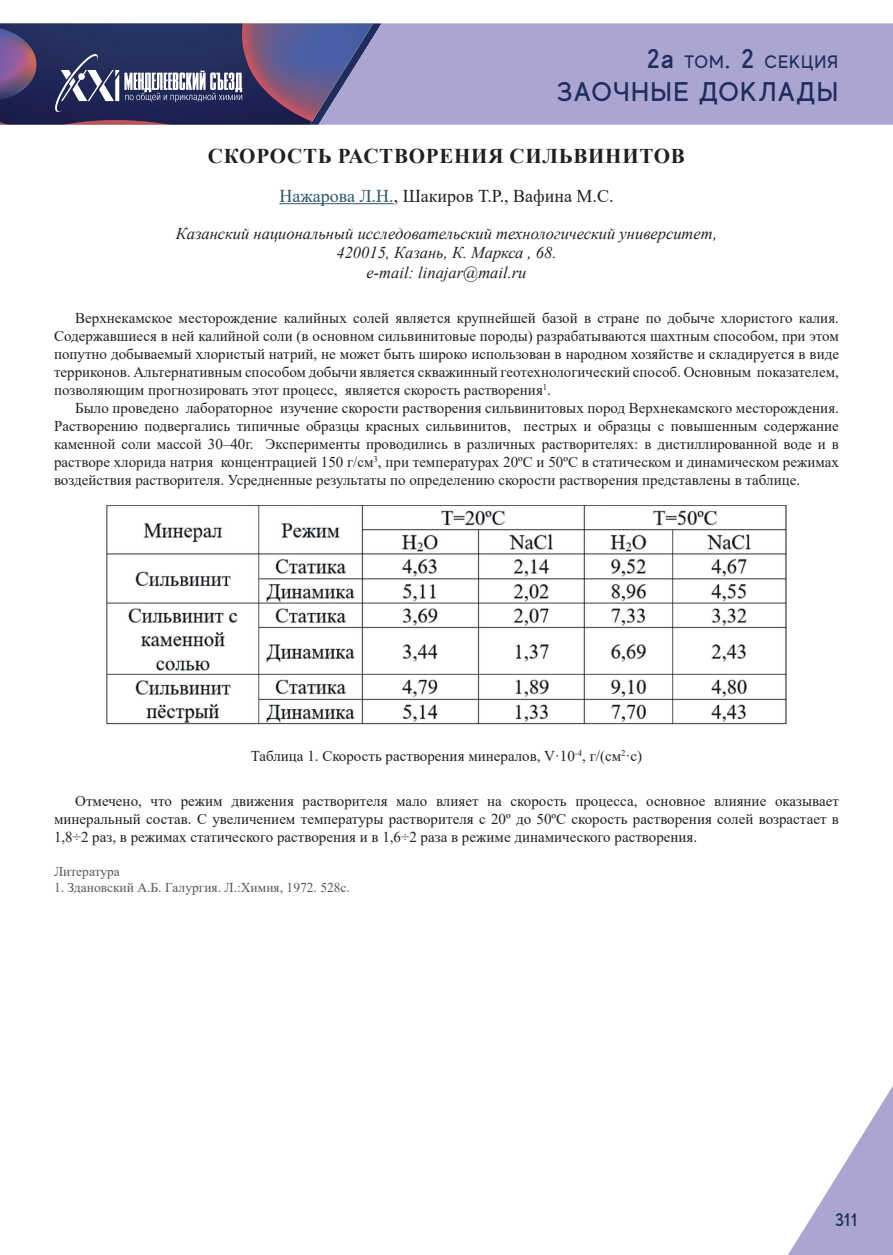
<style>
.page{position:relative;width:893px;height:1255px;background:#fff}
.page>*{position:absolute;margin:0;border:0;box-sizing:border-box;transform-origin:0 0}
.t1{font:500 27px "MADE Evolve Sans";letter-spacing:.05em;color:#1f2c5d}
.t2{font:700 21px "Times New Roman";letter-spacing:.035em;color:#231f20}
.t3{font:18px "Times New Roman";color:#231f20}
.t4{font:500 18px "MADE Evolve Sans";letter-spacing:.05em;color:#1f2c5d}
.t5{font:italic 16.5px/19.8px "Times New Roman";color:#231f20;text-align:center}
.t6{font:15px/18px "Times New Roman";color:#231f20;text-align:justify}
.t7{font:13.5px "Times New Roman";color:#57585a}
.s1{font-size:27px}
.s2{color:#2e576f}
</style>
<div class="page">
<div style="left:382px;top:23px;width:511px;height:102px;background:#aaa6d1"></div>
<svg style="left:788px;top:1086px;width:105px;height:168px"></svg>
<svg style="left:0;top:23px;width:382px;height:102px;background:#504f7b"></svg>
<hr style="left:279px;top:203px;width:115px;height:1px;background:#2e576f">
<img style="left:106px;top:506px;width:681px;height:219px">
<p class="t4" style="left:647px;top:51px;width:193px"><span class="s1">2а</span> ТОМ<span class="s1">. 2</span> СЕКЦИЯ</p>
<h1 class="t1" style="left:557px;top:74px;width:283px">ЗАОЧНЫЕ ДОКЛАДЫ</h1>
<h2 class="t2" style="left:208px;top:141px;width:478px">СКОРОСТЬ РАСТВОРЕНИЯ СИЛЬВИНИТОВ</h2>
<p class="t3" style="left:279px;top:183px;width:336px"><span class="s2">Нажарова Л.Н.</span>, Шакиров Т.Р., Вафина М.С.</p>
<p class="t5" style="left:176px;top:223px;width:543px">Казанский национальный исследовательский технологический университет,<br>420015, Казань, К. Маркса , 68.<br>e-mail: linajar@mail.ru</p>
<p class="t6" style="left:54px;top:308px;width:786px;text-indent:21px">Верхнекамское месторождение калийных солей является крупнейшей базой в стране по добыче хлористого калия.<br>Содержавшиеся в ней калийной соли (в основном сильвинитовые породы) разрабатываются шахтным способом, при этом попутно добываемый хлористый натрий, не может быть широко использован в народном хозяйстве и складируется в виде терриконов. Альтернативным способом добычи является скважинный геотехнологический способ. Основным показателем, позволяющим прогнозировать этот процесс, является скорость растворения<sup>1</sup>.</p>
<p class="t6" style="left:54px;top:398px;width:786px;text-indent:21px">Было проведено лабораторное изучение скорости растворения сильвинитовых пород Верхнекамского месторождения.<br>Растворению подвергались типичные образцы красных сильвинитов, пестрых и образцы с повышенным содержание каменной соли массой 30–40г. Эксперименты проводились в различных растворителях: в дистиллированной воде и в растворе хлорида натрия концентрацией 150 г/см<sup>3</sup>, при температурах 20ºС и 50ºС в статическом и динамическом режимах воздействия растворителя. Усредненные результаты по определению скорости растворения представлены в таблице.</p>
<p class="t6" style="left:251px;top:747px;width:393px">Таблица 1. Скорость растворения минералов, V·10<sup>-4</sup>, г/(см<sup>2</sup>·с)</p>
<p class="t6" style="left:54px;top:791px;width:786px;text-indent:21px">Отмечено, что режим движения растворителя мало влияет на скорость процесса, основное влияние оказывает минеральный состав. С увеличением температуры растворителя с 20º до 50ºС скорость растворения солей возрастает в 1,8÷2 раз, в режимах статического растворения и в 1,6÷2 раза в режиме динамического растворения.</p>
<p class="t7" style="left:54px;top:862px;width:67px">Литература</p>
<p class="t7" style="left:54px;top:878px;width:297px">1. Здановский А.Б. Галургия. Л.:Химия, 1972. 528с.</p>
<p class="t4" style="left:835px;top:1208px;width:24px">311</p>
</div>
